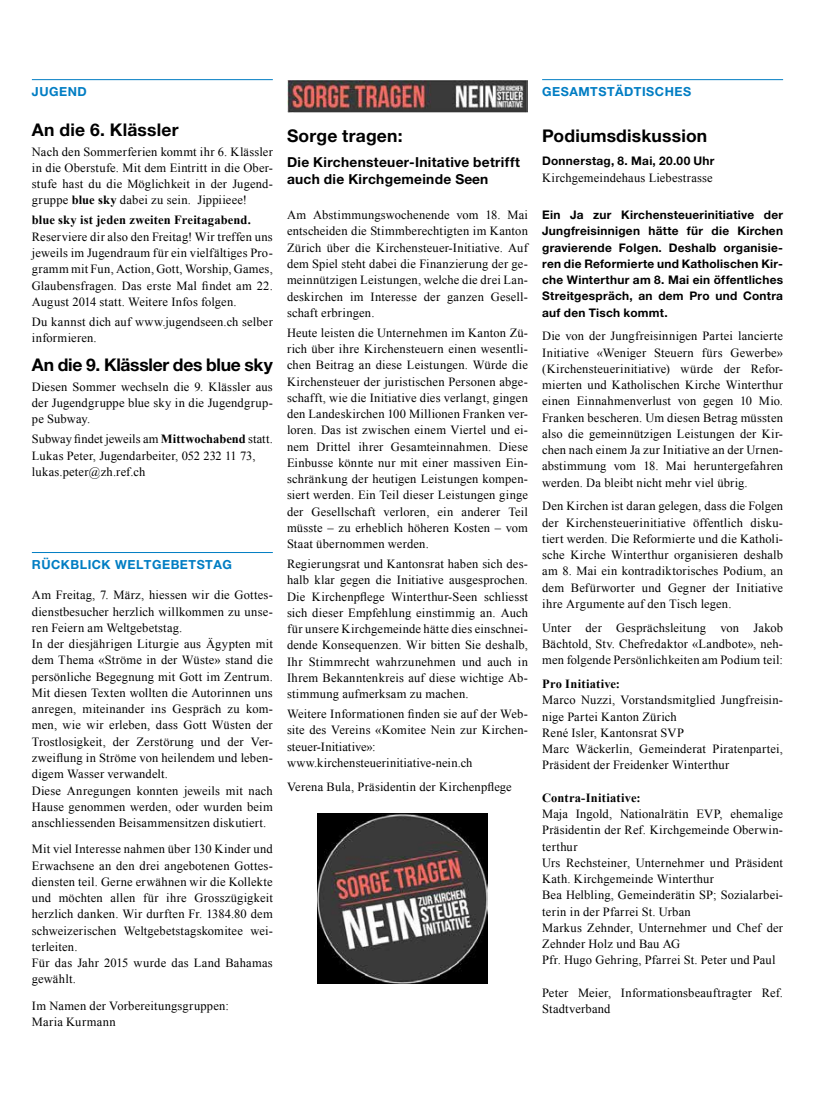
<style>
.page{position:relative;width:815px;height:1106px;background:#fff}
.page>*{position:absolute;margin:0;border:0;box-sizing:border-box;transform-origin:0 0}
.t1{font:700 17.5px "Helvetica Neue LT Pro";letter-spacing:.01em;color:#000}
.t2{font:700 17.5px "Helvetica Neue LT Pro";letter-spacing:-.02em;color:#000}
.t3{font:700 13.75px/17.5px "Helvetica Neue LT Pro";letter-spacing:.02em;color:#000}
.t4{font:12.5px/16.2px "Times New Roman";letter-spacing:.015em;color:#000;text-align:justify}
.t5{font:700 12.5px "Times New Roman";letter-spacing:.015em;color:#000}
.t6{font:700 12.5px "Helvetica Neue LT Pro";color:#007dc3}
.t7{font:700 11.88px/16.2px "Helvetica Neue LT Pro";letter-spacing:.02em;color:#000;text-align:justify}
.s1{font-weight:700}
</style>
<div class="page">
<hr style="left:32px;top:79px;width:241px;height:1px;background:#007dc3">
<img style="left:287px;top:80px;width:241px;height:32px">
<hr style="left:32px;top:552px;width:241px;height:1px;background:#007dc3">
<img style="left:318px;top:814px;width:170px;height:169px">
<hr style="left:542px;top:79px;width:241px;height:1px;background:#007dc3">
<p class="t6" style="left:32px;top:84px;width:11px">jugend</p>
<h1 class="t1" style="left:32px;top:118px;width:148px">An die 6. Klässler</h1>
<p class="t4" style="left:32px;top:143px;width:242px">Nach den Sommerferien kommt ihr 6. Klässler in die Oberstufe. Mit dem Eintritt in die Ober&shy;stufe hast du die Möglichkeit in der Jugend&shy;gruppe <span class="s1">blue sky</span> dabei zu sein. Jippiieee!</p>
<p class="t5" style="left:32px;top:212px;width:221px">blue sky ist jeden zweiten Freitagabend.</p>
<p class="t4" style="left:32px;top:228px;width:242px">Reserviere dir also den Freitag! Wir treffen uns jeweils im Jugendraum für ein vielfältiges Pro&shy;gramm mit Fun, Action, Gott, Worship, Games, Glaubensfragen. Das erste Mal findet am 22.<br>August 2014 statt. Weitere Infos folgen.</p>
<p class="t4" style="left:32px;top:313px;width:242px">Du kannst dich auf www.jugendseen.ch selber informieren.</p>
<h1 class="t2" style="left:32px;top:353px;width:242px">An die 9. Klässler des blue sky</h1>
<p class="t4" style="left:32px;top:378px;width:242px">Diesen Sommer wechseln die 9. Klässler aus der Jugendgruppe blue sky in die Jugendgrup&shy;pe Subway.</p>
<p class="t4" style="left:32px;top:431px;width:242px;text-align:left">Subway findet jeweils am <span class="s1">Mittwochabend</span> statt.<br>Lukas Peter, Jugendarbeiter, 052 232 11 73, lukas.peter@zh.ref.ch</p>
<p class="t6" style="left:32px;top:557px;width:29px">rückblick</p>
<p class="t6" style="left:115px;top:557px;width:10px">weltgebetstag</p>
<p class="t4" style="left:32px;top:587px;width:242px;text-align:left">Am Freitag, 7. März, hiessen wir die Gottes&shy;dienstbesucher herzlich willkommen zu unse&shy;ren Feiern am Weltgebetstag.<br>In der diesjährigen Liturgie aus Ägypten mit dem Thema «Ströme in der Wüste» stand die persönliche Begegnung mit Gott im Zentrum.<br>Mit diesen Texten wollten die Autorinnen uns anregen, miteinander ins Gespräch zu kom&shy;men, wie wir erleben, dass Gott Wüsten der Trostlosigkeit, der Zerstörung und der Ver&shy;zweiflung in Ströme von heilendem und leben&shy;digem Wasser verwandelt.<br>Diese Anregungen konnten jeweils mit nach Hause genommen werden, oder wurden beim anschliessenden Beisammensitzen diskutiert.</p>
<p class="t4" style="left:32px;top:840px;width:242px;text-align:left">Mit viel Interesse nahmen über 130 Kinder und Erwachsene an den drei angebotenen Gottes&shy;diensten teil. Gerne erwähnen wir die Kollekte und möchten allen für ihre Grosszügigkeit herzlich danken. Wir durften Fr. 1384.80 dem schweizerischen Weltgebetstagskomitee wei&shy;terleiten.<br>Für das Jahr 2015 wurde das Land Bahamas gewählt.</p>
<p class="t4" style="left:32px;top:997px;width:199px">Im Namen der Vorbereitungsgruppen:<br>Maria Kurmann</p>
<h1 class="t1" style="left:287px;top:124px;width:117px">Sorge tragen:</h1>
<p class="t3" style="left:287px;top:152px;width:234px">Die Kirchensteuer-Initative betrifft auch die Kirchgemeinde Seen</p>
<p class="t4" style="left:287px;top:207px;width:242px">Am Abstimmungswochenende vom 18. Mai entscheiden die Stimmberechtigten im Kanton Zürich über die Kirchensteuer-Initiative. Auf dem Spiel steht dabei die Finanzierung der ge&shy;meinnützigen Leistungen, welche die drei Lan&shy;deskirchen im Interesse der ganzen Gesell&shy;schaft erbringen.</p>
<p class="t4" style="left:287px;top:324px;width:242px">Heute leisten die Unternehmen im Kanton Zü&shy;rich über ihre Kirchensteuern einen wesentli&shy;chen Beitrag an diese Leistungen. Würde die Kirchensteuer der juristischen Personen abge&shy;schafft, wie die Initiative dies verlangt, gingen den Landeskirchen 100 Millionen Franken ver&shy;loren. Das ist zwischen einem Viertel und ei&shy;nem Drittel ihrer Gesamteinnahmen. Diese Einbusse könnte nur mit einer massiven Ein&shy;schränkung der heutigen Leistungen kompen&shy;siert werden. Ein Teil dieser Leistungen ginge der Gesellschaft verloren, ein anderer Teil müsste – zu erheblich höheren Kosten – vom Staat übernommen werden.</p>
<p class="t4" style="left:287px;top:555px;width:242px">Regierungsrat und Kantonsrat haben sich des&shy;halb klar gegen die Initiative ausgesprochen.<br>Die Kirchenpflege Winterthur-Seen schliesst sich dieser Empfehlung einstimmig an. Auch für unsere Kirchgemeinde hätte dies einschnei&shy;dende Konsequenzen. Wir bitten Sie deshalb, Ihr Stimmrecht wahrzunehmen und auch in Ihrem Bekanntenkreis auf diese wichtige Ab&shy;stimmung aufmerksam zu machen.</p>
<p class="t4" style="left:287px;top:705px;width:242px;text-align:left">Weitere Informationen finden sie auf der Web&shy;site des Vereins «Komitee Nein zur Kirchen&shy;steuer-Initiative»: www.kirchensteuerinitiative-nein.ch</p>
<p class="t4" style="left:287px;top:778px;width:226px">Verena Bula, Präsidentin der Kirchenpflege</p>
<p class="t6" style="left:542px;top:84px;width:10px">gesamtst</p>
<p class="t6" style="left:615px;top:84px;width:19px">ädtisches</p>
<h1 class="t1" style="left:542px;top:124px;width:167px">Podiumsdiskussion</h1>
<p class="t7" style="left:542px;top:153px;width:174px">Donnerstag, 8. Mai, 20.00 Uhr</p>
<p class="t4" style="left:542px;top:169px;width:172px">Kirchgemeindehaus Liebestrasse</p>
<p class="t7" style="left:542px;top:206px;width:242px">Ein Ja zur Kirchensteuerinitiative der Jungfreisinnigen hätte für die Kirchen gravierende Folgen. Deshalb organisie&shy;ren die Reformierte und Katholischen Kir&shy;che Winterthur am 8. Mai ein öffentliches Streitgespräch, an dem Pro und Contra auf den Tisch kommt.</p>
<p class="t4" style="left:542px;top:328px;width:242px">Die von der Jungfreisinnigen Partei lancierte Initiative «Weniger Steuern fürs Gewerbe» (Kirchensteuerinitiative) würde der Refor&shy;mierten und Katholischen Kirche Winterthur einen Einnahmenverlust von gegen 10 Mio.<br>Franken bescheren. Um diesen Betrag müssten also die gemeinnützigen Leistungen der Kir&shy;chen nach einem Ja zur Initiative an der Urnen&shy;abstimmung vom 18. Mai heruntergefahren werden. Da bleibt nicht mehr viel übrig.</p>
<p class="t4" style="left:542px;top:498px;width:242px">Den Kirchen ist daran gelegen, dass die Folgen der Kirchensteuerinitiative öffentlich disku&shy;tiert werden. Die Reformierte und die Katholi&shy;sche Kirche Winterthur organisieren deshalb am 8. Mai ein kontradiktorisches Podium, an dem Befürworter und Gegner der Initiative ihre Argumente auf den Tisch legen.</p>
<p class="t4" style="left:542px;top:619px;width:242px">Unter der Gesprächsleitung von Jakob Bächtold, Stv. Chefredaktor «Landbote», neh&shy;men folgende Persönlichkeiten am Podium teil:</p>
<p class="t5" style="left:542px;top:675px;width:80px">Pro Initiative:</p>
<p class="t4" style="left:542px;top:691px;width:242px;text-align:left">Marco Nuzzi, Vorstandsmitglied Jungfreisin&shy;nige Partei Kanton Zürich<br>René Isler, Kantonsrat SVP<br>Marc Wäckerlin, Gemeinderat Piratenpartei, Präsident der Freidenker Winterthur</p>
<p class="t5" style="left:542px;top:789px;width:100px">Contra-Initiative:</p>
<p class="t4" style="left:542px;top:805px;width:242px;text-align:left">Maja Ingold, Nationalrätin EVP, ehemalige Präsidentin der Ref. Kirchgemeinde Oberwin&shy;terthur<br>Urs Rechsteiner, Unternehmer und Präsident Kath. Kirchgemeinde Winterthur<br>Bea Helbling, Gemeinderätin SP; Sozialarbei&shy;terin in der Pfarrei St. Urban<br>Markus Zehnder, Unternehmer und Chef der Zehnder Holz und Bau AG<br>Pfr. Hugo Gehring, Pfarrei St. Peter und Paul</p>
<p class="t4" style="left:542px;top:984px;width:242px">Peter Meier, Informationsbeauftragter Ref.<br>Stadtverband</p>
</div>
